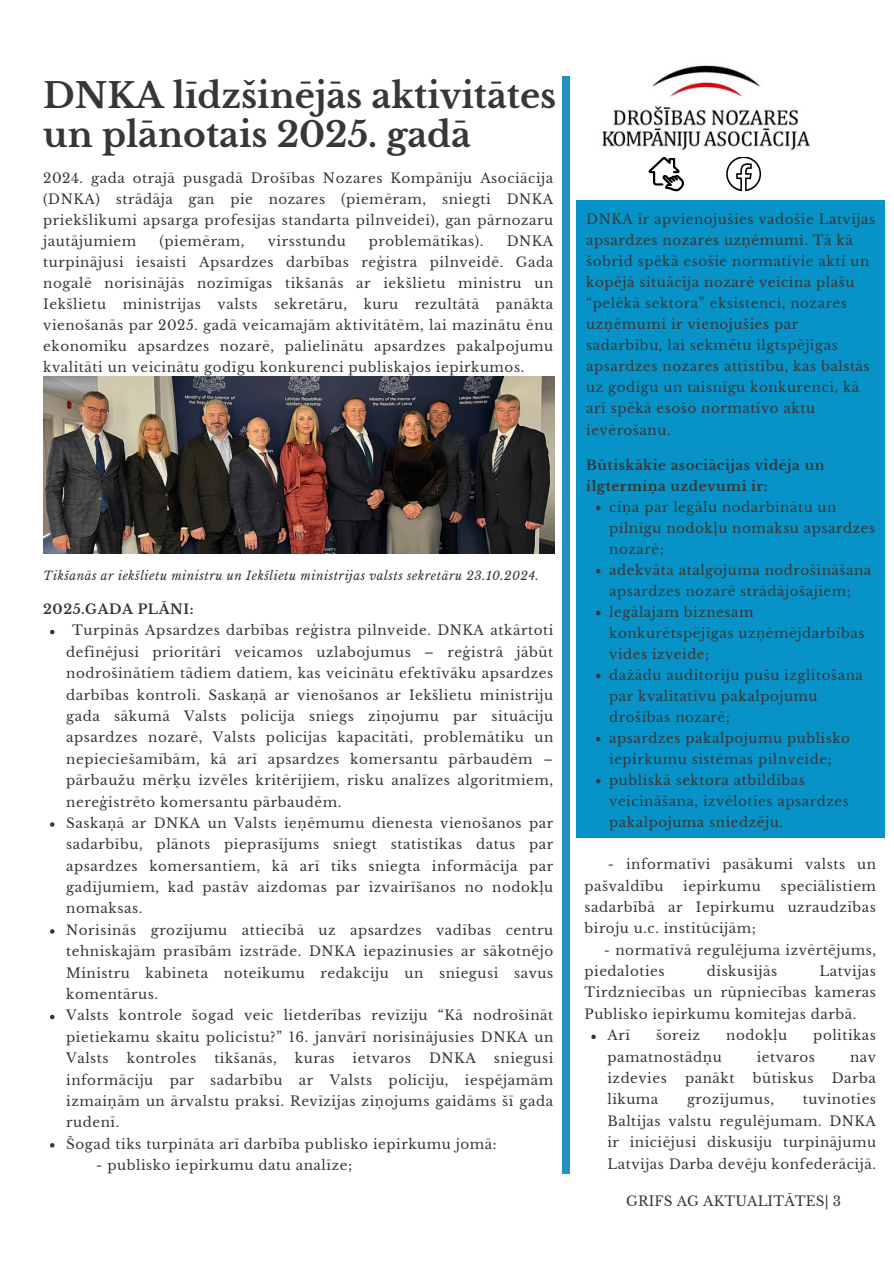
<style>
.page{position:relative;width:894px;height:1264px;background:#fff}
.page>*{position:absolute;margin:0;border:0;box-sizing:border-box;transform-origin:0 0}
.t1{font:700 34.5px/39.3px "Libre Baskerville";color:#373737}
.t2{font:13.5px/21px "Libre Baskerville";letter-spacing:.04em;color:#373737;text-align:justify}
.t3{font:700 13.5px/21px "Libre Baskerville";letter-spacing:.04em;color:#373737}
.t4{font:13.5px "Libre Baskerville";letter-spacing:.01em;color:#373737}
.t5{font:italic 12px "Libre Baskerville";letter-spacing:.04em;color:#373737}
</style>
<div class="page">
<svg style="left:648px;top:157px;width:36px;height:34px"></svg>
<svg style="left:726px;top:157px;width:34px;height:34px"></svg>
<img style="left:602px;top:65px;width:209px;height:86px">
<div style="left:562px;top:76px;width:8px;height:1098px;background:#248fc2"></div>
<img style="left:43px;top:377px;width:511px;height:176px">
<div style="left:576px;top:201px;width:308px;height:637px;background:#0793c8"></div>
<svg style="left:596px;top:506px;width:4px;height:4px"></svg>
<svg style="left:596px;top:569px;width:4px;height:4px"></svg>
<svg style="left:596px;top:611px;width:4px;height:4px"></svg>
<svg style="left:596px;top:674px;width:4px;height:4px"></svg>
<svg style="left:596px;top:737px;width:4px;height:4px"></svg>
<svg style="left:596px;top:779px;width:4px;height:4px"></svg>
<svg style="left:50px;top:629px;width:4px;height:5px"></svg>
<svg style="left:50px;top:822px;width:4px;height:4px"></svg>
<svg style="left:50px;top:929px;width:4px;height:4px"></svg>
<svg style="left:50px;top:1014px;width:4px;height:5px"></svg>
<svg style="left:50px;top:1143px;width:4px;height:4px"></svg>
<svg style="left:591px;top:1034px;width:4px;height:5px"></svg>
<h1 class="t1" style="left:43px;top:76px;width:514px">DNKA līdzšinējās aktivitātes un plānotais 2025. gadā</h1>
<p class="t2" style="left:43px;top:167px;width:511px">2024. gada otrajā pusgadā Drošības Nozares Kompāniju Asociācija (DNKA) strādāja gan pie nozares (piemēram, sniegti DNKA priekšlikumi apsarga profesijas standarta pilnveidei), gan pārnozaru jautājumiem</p>
<p class="t2" style="left:159px;top:230px;width:87px">(piemēram,</p>
<p class="t2" style="left:268px;top:230px;width:79px">virsstundu</p>
<p class="t2" style="left:369px;top:230px;width:116px">problemātikas).</p>
<p class="t2" style="left:43px;top:230px;width:511px;text-indent:463px">DNKA turpinājusi iesaisti Apsardzes darbības reģistra pilnveidē. Gada nogalē norisinājās nozīmīgas tikšanās ar iekšlietu ministru un Iekšlietu ministrijas valsts sekretāru, kuru rezultātā panākta vienošanās par 2025. gadā veicamajām aktivitātēm, lai mazinātu ēnu ekonomiku apsardzes nozarē, palielinātu apsardzes pakalpojumu kvalitāti un veicinātu godīgu konkurenci publiskajos iepirkumos.</p>
<p class="t5" style="left:43px;top:568px;width:497px">Tikšanās ar iekšlietu ministru un Iekšlietu ministrijas valsts sekretāru 23.10.2024.</p>
<p class="t3" style="left:43px;top:599px;width:152px">2025.GADA PLĀNI:</p>
<p class="t2" style="left:66px;top:620px;width:488px;text-indent:6px">Turpinās Apsardzes darbības reģistra pilnveide. DNKA atkārtoti definējusi prioritāri veicamos uzlabojumus – reģistrā jābūt nodrošinātiem tādiem datiem, kas veicinātu efektīvāku apsardzes darbības kontroli. Saskaņā ar vienošanos ar Iekšlietu ministriju gada sākumā Valsts policija sniegs ziņojumu par situāciju apsardzes nozarē, Valsts policijas kapacitāti, problemātiku un nepieciešamībām, kā arī apsardzes komersantu pārbaudēm – pārbaužu mērķu izvēles kritērijiem, risku analīzes algoritmiem, nereģistrēto komersantu pārbaudēm.</p>
<h5 class="t2" style="left:66px;top:812px;width:488px">Saskaņā ar DNKA un Valsts ieņēmumu dienesta vienošanos par sadarbību, plānots pieprasījums sniegt statistikas datus par apsardzes komersantiem, kā arī tiks sniegta informācija par gadījumiem, kad pastāv aizdomas par izvairīšanos no nodokļu nomaksas.</h5>
<h4 class="t2" style="left:66px;top:919px;width:488px">Norisinās grozījumu attiecībā uz apsardzes vadības centru tehniskajām prasībām izstrāde. DNKA iepazinusies ar sākotnējo Ministru kabineta noteikumu redakciju un sniegusi savus komentārus.</h4>
<p class="t2" style="left:66px;top:1004px;width:488px">Valsts kontrole šogad veic lietderības revīziju “Kā nodrošināt pietiekamu skaitu policistu?” 16. janvārī norisinājusies DNKA un Valsts</p>
<p class="t2" style="left:127px;top:1047px;width:71px">kontroles</p>
<p class="t2" style="left:214px;top:1047px;width:64px">tikšanās,</p>
<p class="t2" style="left:295px;top:1047px;width:41px">kuras</p>
<p class="t2" style="left:352px;top:1047px;width:60px">ietvaros</p>
<p class="t2" style="left:429px;top:1047px;width:48px">DNKA</p>
<p class="t2" style="left:66px;top:1047px;width:488px;text-indent:427px">sniegusi informāciju par sadarbību ar Valsts policiju, iespējamām izmaiņām un ārvalstu praksi. Revīzijas ziņojums gaidāms šī gada rudenī.</p>
<p class="t2" style="left:66px;top:1133px;width:432px">Šogad tiks turpināta arī darbība publisko iepirkumu jomā:</p>
<p class="t2" style="left:96px;top:1154px;width:257px">- publisko iepirkumu datu analīze;</p>
<h2 class="t2" style="left:586px;top:209px;width:290px;text-align:left">DNKA ir apvienojušies vadošie Latvijas apsardzes nozares uzņēmumi. Tā kā šobrīd spēkā esošie normatīvie akti un kopējā situācija nozarē veicina plašu “pelēkā sektora” eksistenci, nozares uzņēmumi ir vienojušies par sadarbību, lai sekmētu ilgtspējīgas apsardzes nozares attīstību, kas balstās uz godīgu un taisnīgu konkurenci, kā arī spēkā esošo normatīvo aktu ievērošanu.</h2>
<p class="t3" style="left:586px;top:454px;width:240px">Būtiskākie asociācijas vidēja un ilgtermiņa uzdevumi ir:</p>
<p class="t2" style="left:609px;top:496px;width:267px;text-align:left">cīņa par legālu nodarbinātu un pilnīgu nodokļu nomaksu apsardzes nozarē;</p>
<p class="t2" style="left:609px;top:559px;width:263px">adekvāta atalgojuma nodrošināšana apsardzes nozarē strādājošajiem;</p>
<p class="t2" style="left:609px;top:601px;width:257px;text-align:left">legālajam biznesam konkurētspējīgas uzņēmējdarbības vides izveide;</p>
<p class="t2" style="left:609px;top:664px;width:255px;text-align:left">dažādu auditoriju pušu izglītošana par kvalitatīvu pakalpojumu drošības nozarē;</p>
<h5 class="t2" style="left:609px;top:727px;width:242px">apsardzes pakalpojumu publisko iepirkumu sistēmas pilnveide;</h5>
<p class="t2" style="left:609px;top:769px;width:241px;text-align:left">publiskā sektora atbildības veicināšana, izvēloties apsardzes pakalpojuma sniedzēju.</p>
<p class="t2" style="left:584px;top:853px;width:293px;text-indent:23px">- informatīvi pasākumi valsts un pašvaldību</p>
<p class="t2" style="left:584px;top:875px;width:293px;text-indent:196px">speciālistiem sadarbībā ar Iepirkumu uzraudzības biroju u.c. institūcijām;</p>
<p class="t2" style="left:584px;top:939px;width:293px;text-indent:19px">- normatīvā regulējuma izvērtējums, piedaloties</p>
<p class="t2" style="left:683px;top:875px;width:79px">iepirkumu</p>
<p class="t2" style="left:706px;top:960px;width:72px">diskusijās</p>
<p class="t2" style="left:584px;top:960px;width:293px;text-indent:235px">Latvijas Tirdzniecības un rūpniecības kameras Publisko iepirkumu komitejas darbā.</p>
<p class="t2" style="left:607px;top:1024px;width:24px">Arī</p>
<p class="t2" style="left:656px;top:1024px;width:45px">šoreiz</p>
<p class="t2" style="left:726px;top:1024px;width:62px">nodokļu</p>
<p class="t2" style="left:813px;top:1024px;width:64px">politikas</p>
<p class="t2" style="left:607px;top:1046px;width:116px">pamatnostādņu</p>
<p class="t2" style="left:756px;top:1046px;width:60px">ietvaros</p>
<p class="t2" style="left:849px;top:1046px;width:28px">nav</p>
<p class="t2" style="left:607px;top:1067px;width:61px">izdevies</p>
<p class="t2" style="left:685px;top:1067px;width:51px">panākt</p>
<p class="t2" style="left:752px;top:1067px;width:62px">būtiskus</p>
<p class="t2" style="left:831px;top:1067px;width:46px">Darba</p>
<p class="t2" style="left:607px;top:1089px;width:52px">likuma</p>
<p class="t2" style="left:686px;top:1089px;width:89px">grozījumus,</p>
<p class="t2" style="left:607px;top:1088px;width:270px;text-indent:195px">tuvinoties Baltijas valstu regulējumam. DNKA ir iniciējusi diskusiju turpinājumu Latvijas Darba devēju konfederācijā.</p>
<p class="t4" style="left:626px;top:1192px;width:216px">GRIFS AG AKTUALITĀTES| 3</p>
</div>
